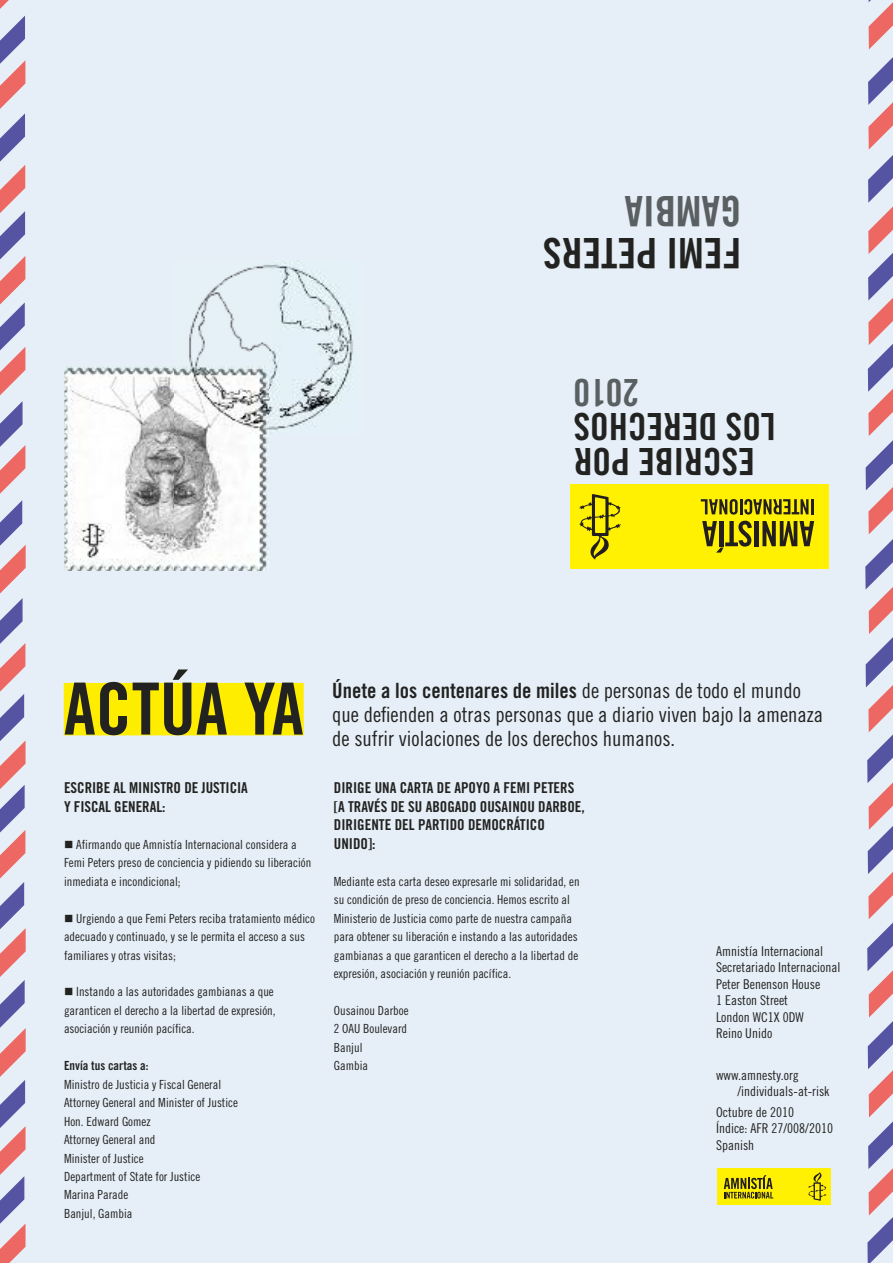
<style>
.page{position:relative;width:893px;height:1263px;background:#e6eff7}
.page>*{position:absolute;margin:0;border:0;box-sizing:border-box;transform-origin:0 0}
.t1{font:72px "Amnesty Trade Gothic Bd Cn 20";color:#222221}
.t2{font:42px "Amnesty Trade Gothic Bd Cn 20";color:#222221}
.t3{font:42px "Amnesty Trade Gothic Bd Cn 20";color:#5a5f62}
.t4{font:37.5px/34.5px "Amnesty Trade Gothic Bd Cn 20";color:#222221;text-align:center}
.t5{font:37.5px "Amnesty Trade Gothic Bd Cn 20";color:#5a5f62}
.t6{font:21px/24px "Amnesty Trade Gothic Cn 18";color:#222221}
.t7{font:21px "Amnesty Trade Gothic Bd Cn 20";color:#222221}
.t8{font:15px/18.5px "Amnesty Trade Gothic Bd Cn 20";color:#222221}
.t9{font:13.5px/16.5px "Amnesty Trade Gothic Cn 18";color:#222221}
.t10{font:12.6px/18.5px "Amnesty Trade Gothic Cn 18";color:#222221}
.t11{font:12.6px "Amnesty Trade Gothic Bd Cn 20";color:#222221}
.s1{font-family:"Amnesty Trade Gothic Cn 18"}
</style>
<div class="page">
<svg style="left:865px;top:0;width:28px;height:1263px"></svg>
<svg style="left:0;top:0;width:26px;height:1263px"></svg>
<div style="left:717px;top:1168px;width:113px;height:37px;background:#fff101"></div>
<svg style="left:808px;top:1172px;width:18px;height:29px"></svg>
<svg style="left:724px;top:1175px;width:49px;height:23px"></svg>
<div style="left:570px;top:484px;width:259px;height:84px;background:#fff101"></div>
<svg style="left:579px;top:494px;width:42px;height:66px"></svg>
<hr style="left:754px;top:521px;width:4px;height:25px;background:#231f20">
<svg style="left:702px;top:521px;width:50px;height:32px"></svg>
<hr style="left:811px;top:499px;width:3px;height:15px;background:#231f20">
<svg style="left:701px;top:499px;width:107px;height:16px"></svg>
<svg style="left:762px;top:521px;width:52px;height:25px"></svg>
<img style="left:64px;top:366px;width:111px;height:204px">
<img style="left:175px;top:433px;width:93px;height:137px">
<img style="left:175px;top:261px;width:178px;height:172px">
<div style="left:64px;top:683px;width:240px;height:52px;background:#ffed00"></div>
<h2 class="t3" style="left:741px;top:237px;width:118px;rotate:-180deg">MAG AIB</h2>
<h2 class="t2" style="left:741px;top:279px;width:200px;rotate:-180deg">MEF SRETEPI</h2>
<h3 class="t5" style="left:639px;top:415px;width:67px;rotate:-180deg">0102</h3>
<h3 class="t4" style="left:776px;top:479px;width:204px;rotate:-180deg">EB I RCSE ROP<br>SOL SOHCERED</h3>
<h1 class="t1" style="left:64px;top:665px;width:241px">ACTÚA YA</h1>
<h3 class="t7" style="left:332px;top:677px;width:470px">Únete a los centenares de miles <span class="s1">de personas de todo el mundo</span></h3>
<h3 class="t6" style="left:332px;top:702px;width:492px">que defienden a otras personas que a diario viven bajo la amenaza de sufrir violaciones de los derechos humanos.</h3>
<p class="t8" style="left:64px;top:779px;width:185px">ESCRIBE AL MINISTRO DE JUSTICIA<br>Y FISCAL GENERAL:</p>
<p class="t10" style="left:64px;top:835px;width:249px;text-indent:12px">Afirmando que Amnistía Internacional considera a<br>Femi Peters preso de conciencia y pidiendo su liberación inmediata e incondicional;</p>
<p class="t10" style="left:64px;top:909px;width:253px;text-indent:12px">Urgiendo a que Femi Peters reciba tratamiento médico adecuado y continuado, y se le permita el acceso a sus familiares y otras visitas;</p>
<p class="t10" style="left:64px;top:982px;width:213px;text-indent:12px">Instando a las autoridades gambianas a que garanticen el derecho a la libertad de expresión, asociación y reunión pacífica.</p>
<p class="t11" style="left:64px;top:1058px;width:86px">Envía tus cartas a:</p>
<p class="t10" style="left:64px;top:1075px;width:175px">Ministro de Justicia y Fiscal General<br>Attorney General and Minister of Justice<br>Hon. Edward Gomez<br>Attorney General and<br>Minister of Justice<br>Department of State for Justice<br>Marina Parade<br>Banjul, Gambia</p>
<p class="t8" style="left:334px;top:779px;width:253px">DIRIGE UNA CARTA DE APOYO A FEMI PETERS [A TRAVÉS DE SU ABOGADO OUSAINOU DARBOE,<br>DIRIGENTE DEL PARTIDO DEMOCRÁTICO<br>UNIDO]:</p>
<p class="t10" style="left:334px;top:872px;width:247px">Mediante esta carta deseo expresarle mi solidaridad, en su condición de preso de conciencia. Hemos escrito al Ministerio de Justicia como parte de nuestra campaña para obtener su liberación e instando a las autoridades gambianas a que garanticen el derecho a la libertad de expresión, asociación y reunión pacífica.</p>
<p class="t10" style="left:334px;top:1001px;width:76px">Ousainou Darboe<br>2 OAU Boulevard<br>Banjul<br>Gambia</p>
<p class="t9" style="left:716px;top:942px;width:126px">Amnistía Internacional<br>Secretariado Internacional<br>Peter Benenson House<br>1 Easton Street<br>London WC1X 0DW<br>Reino Unido</p>
<p class="t9" style="left:737px;top:1066px;width:94px;text-indent:-21px">www.amnesty.org /individuals-at-risk</p>
<p class="t9" style="left:716px;top:1104px;width:118px">Octubre de 2010<br>Índice: AFR 27/008/2010<br>Spanish</p>
</div>
